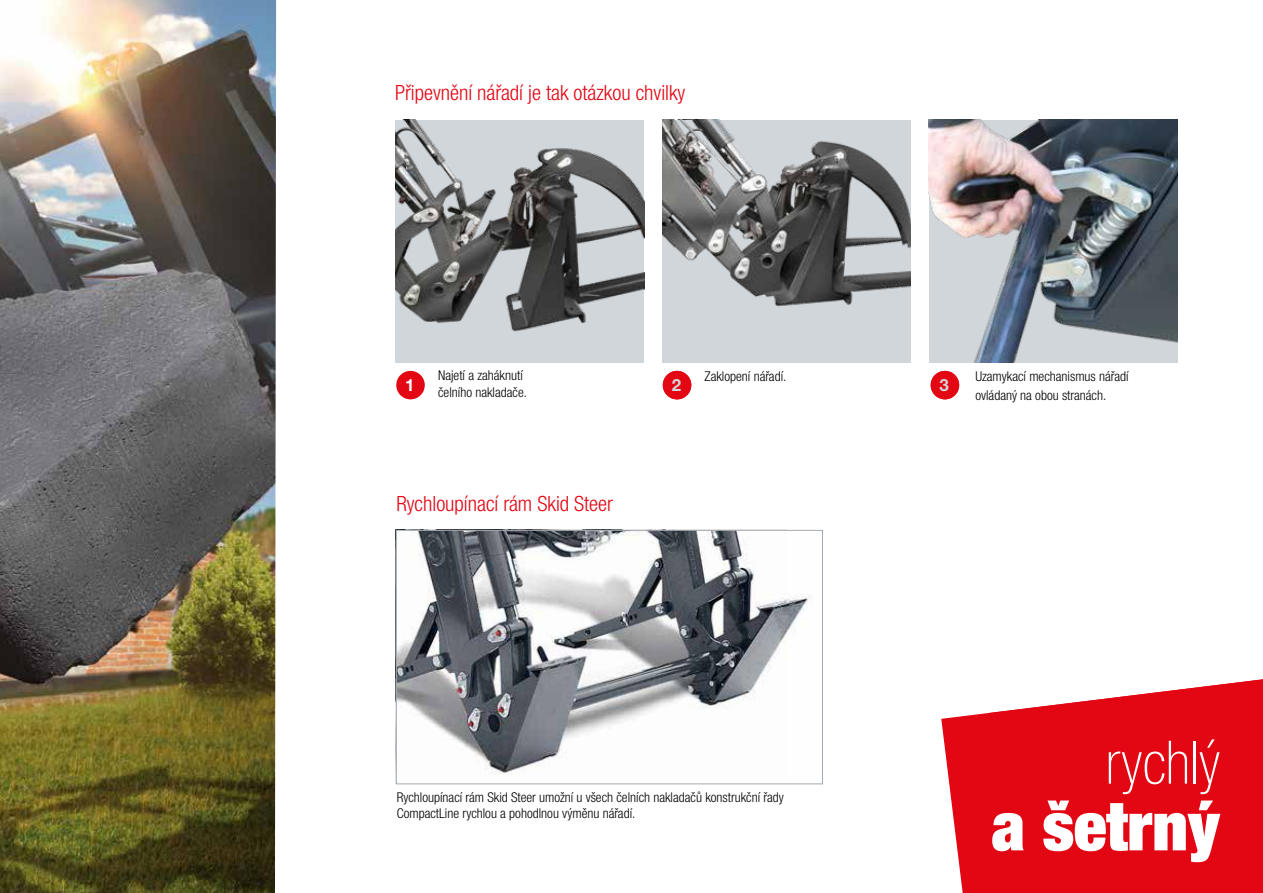
<style>
.page{position:relative;width:1263px;height:893px;background:#fff}
.page>*{position:absolute;margin:0;border:0;box-sizing:border-box;transform-origin:0 0}
.t1{font:900 expanded 67.5px "Helvetica Neue";color:#fff}
.t2{font:100 condensed 60px "Helvetica Neue";color:#fff}
.t3{font:300 condensed 21px "Helvetica Neue LTW1 G";color:#e30613}
.t4{font:700 16.8px "Helvetica Neue LTW1 G";color:#d1d6da}
.t5{font:700 16.8px "Helvetica Neue LTW1 G";color:#fff}
.t6{font:300 condensed 13.5px/16.2px "Helvetica Neue LTW1 G";color:#000}
</style>
<div class="page">
<img style="left:0;top:0;width:276px;height:893px">
<svg style="left:941px;top:713px;width:48px;height:180px;fill:#e30613"></svg>
<div style="left:396px;top:371px;width:29px;height:28px;background:#e30613;border-radius:50%"></div>
<img style="left:398px;top:532px;width:414px;height:242px">
<div style="left:396px;top:530px;width:427px;height:254px;border:1px solid #a4aab0"></div>
<svg style="left:395px;top:120px;width:249px;height:242px;background:#999c9d"></svg>
<svg style="left:662px;top:120px;width:249px;height:242px;background:#9b9ea0"></svg>
<img style="left:929px;top:120px;width:249px;height:242px">
<svg style="left:989px;top:679px;width:274px;height:214px;background:#e51a26"></svg>
<div style="left:663px;top:371px;width:28px;height:28px;background:#e30613;border-radius:50%"></div>
<div style="left:931px;top:371px;width:28px;height:28px;background:#e30613;border-radius:50%"></div>
<h3 class="t3" style="left:395px;top:80px;width:292px">Připevnění nářadí je tak otázkou chvilky</h3>
<p class="t5" style="left:405px;top:375px;width:11px">1</p>
<p class="t6" style="left:438px;top:368px;width:90px">Najetí a zaháknutí čelního nakladače.</p>
<p class="t6" style="left:704px;top:368px;width:83px">Zaklopení nářadí.</p>
<p class="t6" style="left:975px;top:366px;width:155px;line-height:19.5px">Uzamykací mechanismus nářadí ovládaný na obou stranách.</p>
<p class="t4" style="left:672px;top:375px;width:11px">2</p>
<p class="t4" style="left:940px;top:375px;width:11px">3</p>
<h3 class="t3" style="left:396px;top:491px;width:218px">Rychloupínací rám Skid Steer</h3>
<p class="t6" style="left:397px;top:789px;width:388px">Rychloupínací rám Skid Steer umožní u všech čelních nakladačů konstrukční řady<br>CompactLine rychlou a pohodlnou výměnu nářadí.</p>
<h2 class="t2" style="left:1106px;top:729px;width:116px">rychlý</h2>
<h1 class="t1" style="left:991px;top:783px;width:230px">a šetrný</h1>
</div>
